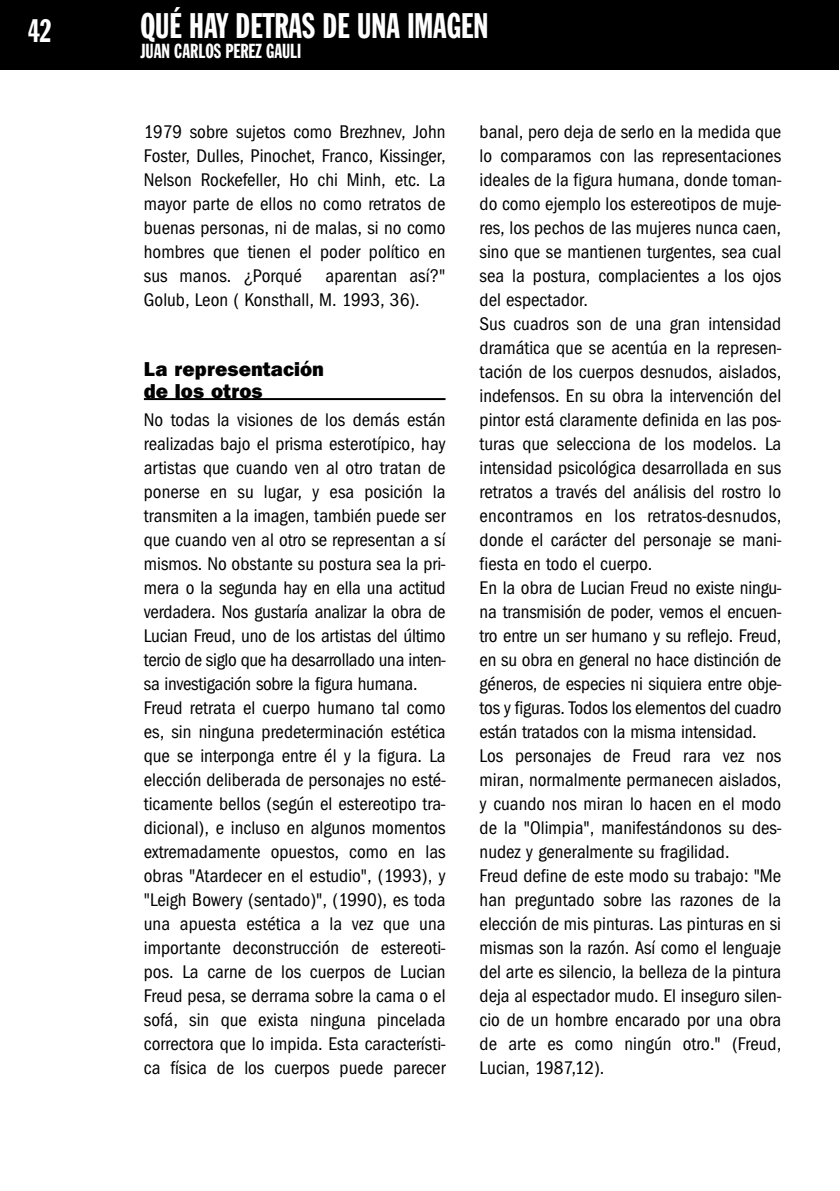
<style>
.page{position:relative;width:840px;height:1191px;background:#fff}
.page>*{position:absolute;margin:0;border:0;box-sizing:border-box;transform-origin:0 0}
.t1{font:35px "Franklin Gothic Extra Cond";color:#fff}
.t2{font:32px "Franklin Gothic Extra Cond";color:#fff}
.t3{font:800 20px/22px "Franklin Gothic IT Cby BT";color:#000}
.t4{font:20px "Franklin Gothic Extra Cond";color:#fff}
.t5{font:condensed 19px/24px "Franklin Gothic EF";color:#000}
</style>
<div class="page">
<hr style="left:144px;top:398px;width:301px;height:2px;background:#000">
<div style="left:0;top:1px;width:838px;height:68px;background:#000"></div>
<h2 class="t2" style="left:29px;top:19px;width:24px">42</h2>
<h1 class="t1" style="left:140px;top:13px;width:349px">QUÉ HAY DETRAS DE UNA IMAGEN</h1>
<p class="t4" style="left:140px;top:44px;width:162px">JUAN CARLOS PEREZ GAULI</p>
<p class="t5" style="left:144px;top:119px;width:303px;text-align:justify">1979 sobre sujetos como Brezhnev, John Foster, Dulles, Pinochet, Franco, Kissinger, Nelson Rockefeller, Ho chi Minh, etc. La mayor parte de ellos no como retratos de buenas personas, ni de malas, si no como hombres que tienen el poder político en sus manos. ¿Porqué</p>
<p class="t5" style="left:144px;top:263px;width:303px;text-indent:182px">aparentan así?"<br>Golub, Leon ( Konsthall, M. 1993, 36).</p>
<p class="t3" style="left:144px;top:360px;width:181px">La representación de los otros</p>
<p class="t5" style="left:144px;top:407px;width:303px">No todas la visiones de los demás están realizadas bajo el prisma esterotípico, hay artistas que cuando ven al otro tratan de ponerse en su lugar, y esa posición la transmiten a la imagen, también puede ser que cuando ven al otro se representan a sí mismos. No obstante su postura sea la pri&shy;mera o la segunda hay en ella una actitud verdadera. Nos gustaría analizar la obra de Lucian Freud, uno de los artistas del último tercio de siglo que ha desarrollado una inten&shy;sa investigación sobre la figura humana.<br>Freud retrata el cuerpo humano tal como es, sin ninguna predeterminación estética que se interponga entre él y la figura. La elección deliberada de personajes no esté&shy;ticamente bellos (según el estereotipo tra&shy;dicional), e incluso en algunos momentos extremadamente opuestos, como en las obras "Atardecer en el estudio", (1993), y "Leigh Bowery (sentado)", (1990), es toda una apuesta estética a la vez que una importante deconstrucción de estereoti&shy;pos. La carne de los cuerpos de Lucian Freud pesa, se derrama sobre la cama o el sofá, sin que exista ninguna pincelada correctora que lo impida. Esta característi&shy;ca física de los cuerpos puede parecer</p>
<p class="t5" style="left:479px;top:119px;width:303px">banal, pero deja de serlo en la medida que lo comparamos con las representaciones ideales de la figura humana, donde toman&shy;do como ejemplo los estereotipos de muje&shy;res, los pechos de las mujeres nunca caen, sino que se mantienen turgentes, sea cual sea la postura, complacientes a los ojos del espectador.<br>Sus cuadros son de una gran intensidad dramática que se acentúa en la represen&shy;tación de los cuerpos desnudos, aislados, indefensos. En su obra la intervención del pintor está claramente definida en las pos&shy;turas que selecciona de los modelos. La intensidad psicológica desarrollada en sus retratos a través del análisis del rostro lo encontramos en los retratos-desnudos, donde el carácter del personaje se mani&shy;fiesta en todo el cuerpo.<br>En la obra de Lucian Freud no existe ningu&shy;na transmisión de poder, vemos el encuen&shy;tro entre un ser humano y su reflejo. Freud, en su obra en general no hace distinción de géneros, de especies ni siquiera entre obje&shy;tos y figuras. Todos los elementos del cuadro están tratados con la misma intensidad.<br>Los personajes de Freud rara vez nos miran, normalmente permanecen aislados, y cuando nos miran lo hacen en el modo de la "Olimpia", manifestándonos su des&shy;nudez y generalmente su fragilidad.<br>Freud define de este modo su trabajo: "Me han preguntado sobre las razones de la elección de mis pinturas. Las pinturas en si mismas son la razón. Así como el lenguaje del arte es silencio, la belleza de la pintura deja al espectador mudo. El inseguro silen&shy;cio de un hombre encarado por una obra de arte es como ningún otro." (Freud, Lucian, 1987,12).</p>
</div>
